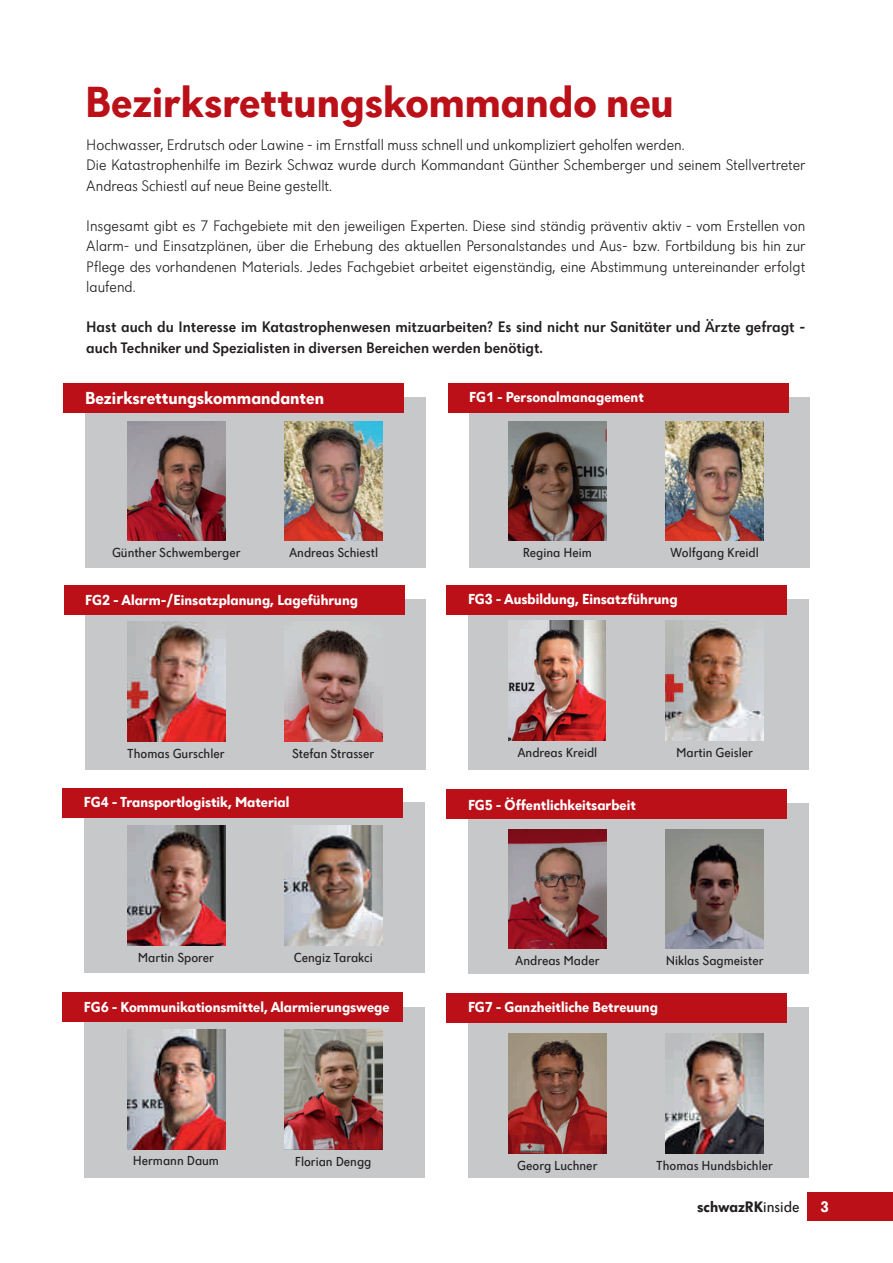
<style>
.page{position:relative;width:893px;height:1263px;background:#fff}
.page>*{position:absolute;margin:0;border:0;box-sizing:border-box;transform-origin:0 0}
.t1{font:700 45px "Dunant";color:#bb1018}
.t2{font:700 18px "Dunant";color:#fff}
.t3{font:300 15.75px/20.2px "Dunant";color:#231f20}
.t4{font:500 15.75px/20.2px "Dunant";color:#231f20}
.t5{font:700 15.75px "Dunant";color:#231f20}
.t6{font:700 15.75px "Dunant";color:#fff}
.t7{font:700 15px "Dunant";color:#fff}
.t8{font:13.5px "Dunant";color:#231f20}
.s1{font-weight:400}
</style>
<div class="page">
<div style="left:807px;top:1192px;width:86px;height:28px;background:#bb1018"></div>
<div style="left:469px;top:397px;width:340px;height:170px;background:#c7c8ca"></div>
<div style="left:448px;top:383px;width:340px;height:30px;background:#bb1018"></div>
<div style="left:85px;top:397px;width:340px;height:170px;background:#c7c8ca"></div>
<div style="left:64px;top:383px;width:340px;height:30px;background:#bb1018"></div>
<div style="left:85px;top:599px;width:340px;height:170px;background:#c7c8ca"></div>
<div style="left:64px;top:585px;width:340px;height:30px;background:#bb1018"></div>
<div style="left:468px;top:599px;width:340px;height:170px;background:#c7c8ca"></div>
<div style="left:447px;top:585px;width:340px;height:30px;background:#bb1018"></div>
<div style="left:84px;top:803px;width:340px;height:170px;background:#c7c8ca"></div>
<div style="left:63px;top:788px;width:340px;height:30px;background:#bb1018"></div>
<div style="left:468px;top:803px;width:340px;height:170px;background:#c7c8ca"></div>
<div style="left:447px;top:789px;width:340px;height:30px;background:#bb1018"></div>
<div style="left:84px;top:1007px;width:340px;height:170px;background:#c7c8ca"></div>
<div style="left:63px;top:992px;width:340px;height:30px;background:#bb1018"></div>
<div style="left:468px;top:1007px;width:340px;height:171px;background:#c7c8ca"></div>
<div style="left:447px;top:993px;width:340px;height:30px;background:#bb1018"></div>
<img style="left:128px;top:421px;width:97px;height:120px">
<img style="left:285px;top:421px;width:98px;height:120px">
<img style="left:509px;top:421px;width:97px;height:120px">
<img style="left:666px;top:421px;width:98px;height:120px">
<img style="left:127px;top:621px;width:98px;height:120px">
<img style="left:284px;top:629px;width:98px;height:112px">
<img style="left:509px;top:621px;width:97px;height:119px">
<img style="left:666px;top:621px;width:98px;height:119px">
<img style="left:127px;top:826px;width:98px;height:119px">
<img style="left:284px;top:826px;width:98px;height:119px">
<img style="left:509px;top:829px;width:97px;height:120px">
<img style="left:666px;top:829px;width:98px;height:120px">
<img style="left:127px;top:1030px;width:98px;height:119px">
<img style="left:284px;top:1030px;width:98px;height:119px">
<img style="left:509px;top:1033px;width:97px;height:120px">
<img style="left:666px;top:1033px;width:98px;height:120px">
<h1 class="t1" style="left:85px;top:83px;width:590px">Bezirksrettungskommando neu</h1>
<p class="t3" style="left:86px;top:136px;width:721px">Hochwasser, Erdrutsch oder Lawine - im Ernstfall muss schnell und unkompliziert geholfen werden.<br>Die Katastrophenhilfe im Bezirk Schwaz wurde durch Kommandant Günther Schemberger und seinem Stellvertreter<br>Andreas Schiestl auf neue Beine gestellt.</p>
<p class="t3" style="left:86px;top:217px;width:721px;text-align:justify">Insgesamt gibt es 7 Fachgebiete mit den jeweiligen Experten. Diese sind ständig präventiv aktiv - vom Erstellen von Alarm- und Einsatzplänen, über die Erhebung des aktuellen Personalstandes und Aus- bzw. Fortbildung bis hin zur Pflege des vorhandenen Materials. Jedes Fachgebiet arbeitet eigenständig, eine Abstimmung untereinander erfolgt laufend.</p>
<p class="t4" style="left:86px;top:318px;width:720px">Hast auch du Interesse im Katastrophenwesen mitzuarbeiten? Es sind nicht nur Sanitäter und Ärzte gefragt - auch Techniker und Spezialisten in diversen Bereichen werden benötigt.</p>
<p class="t2" style="left:85px;top:390px;width:240px">Bezirksrettungskommandanten</p>
<p class="t7" style="left:469px;top:391px;width:176px">FG1 - Personalmanagement</p>
<p class="t8" style="left:112px;top:547px;width:130px">Günther Schwemberger</p>
<p class="t8" style="left:289px;top:547px;width:91px">Andreas Schiestl</p>
<p class="t8" style="left:523px;top:547px;width:70px">Regina Heim</p>
<p class="t8" style="left:670px;top:547px;width:90px">Wolfgang Kreidl</p>
<p class="t7" style="left:85px;top:593px;width:274px">FG2 - Alarm-/Einsatzplanung, Lageführung</p>
<p class="t7" style="left:468px;top:593px;width:211px">FG3 - Ausbildung, Einsatzführung</p>
<p class="t8" style="left:127px;top:747px;width:99px">Thomas Gurschler</p>
<p class="t8" style="left:292px;top:748px;width:84px">Stefan Strasser</p>
<p class="t8" style="left:517px;top:747px;width:82px">Andreas Kreidl</p>
<p class="t8" style="left:676px;top:747px;width:78px">Martin Geisler</p>
<p class="t7" style="left:84px;top:796px;width:207px">FG4 - Transportlogistik, Material</p>
<p class="t7" style="left:468px;top:799px;width:169px">FG5 - Öffentlichkeitsarbeit</p>
<p class="t8" style="left:138px;top:951px;width:78px">Martin Sporer</p>
<p class="t8" style="left:294px;top:952px;width:80px">Cengiz Tarakci</p>
<p class="t8" style="left:515px;top:955px;width:86px">Andreas Mader</p>
<p class="t8" style="left:666px;top:955px;width:99px">Niklas Sagmeister</p>
<p class="t7" style="left:84px;top:1000px;width:307px">FG6 - Kommunikationsmittel, Alarmierungswege</p>
<p class="t7" style="left:468px;top:1001px;width:191px">FG7 - Ganzheitliche Betreuung</p>
<p class="t8" style="left:133px;top:1155px;width:88px">Hermann Daum</p>
<p class="t8" style="left:295px;top:1156px;width:78px">Florian Dengg</p>
<p class="t8" style="left:517px;top:1159px;width:82px">Georg Luchner</p>
<p class="t8" style="left:656px;top:1159px;width:118px">Thomas Hundsbichler</p>
<p class="t5" style="left:697px;top:1200px;width:104px">schwazRK<span class="s1">inside</span></p>
<p class="t6" style="left:820px;top:1200px;width:10px">3</p>
</div>
